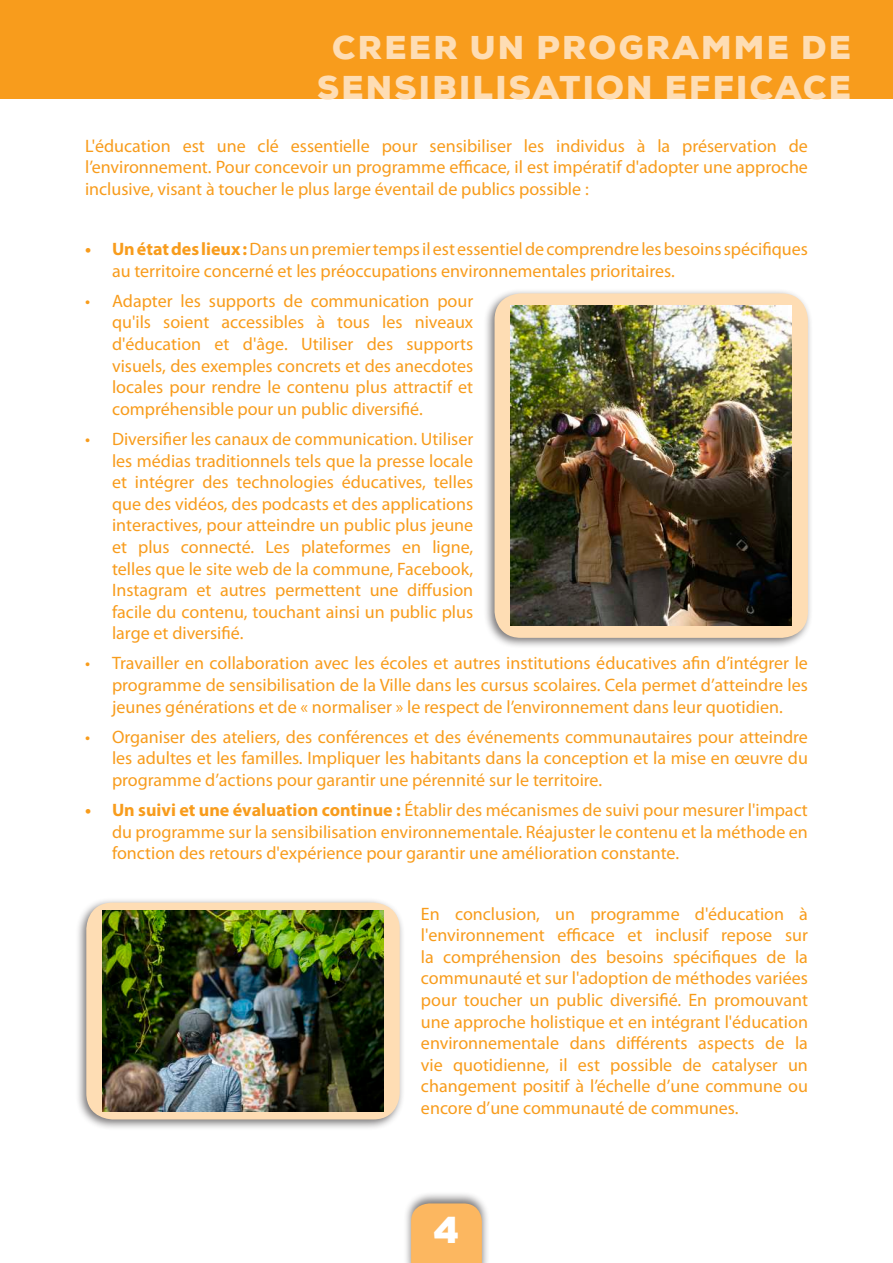
<style>
.page{position:relative;width:893px;height:1263px;background:#fff}
.page>*{position:absolute;margin:0;border:0;box-sizing:border-box;transform-origin:0 0}
.t1{font:900 37.5px "Nexa";color:#fff}
.t2{font:900 33px/39.6px "Nexa";letter-spacing:.07em;color:#feddb4;text-align:center}
.t3{font:18px/21.6px "Myriad Pro";color:#f89c1c;text-align:justify}
.s1{font-weight:700}
</style>
<div class="page">
<div style="left:403px;top:1191px;width:87px;height:72px;background:#231f20;opacity:.6"></div>
<div style="left:411px;top:1203px;width:71px;height:60px;background:#fcb760"></div>
<div style="left:0;top:0;width:893px;height:99px;background:#f89c1c"></div>
<div style="left:483px;top:288px;width:330px;height:361px;background:#231f20;opacity:.6"></div>
<div style="left:495px;top:293px;width:313px;height:345px;background:#feddb4;border-radius:26px"></div>
<img style="left:511px;top:305px;width:280px;height:320px">
<div style="left:75px;top:897px;width:330px;height:233px;background:#231f20;opacity:.6"></div>
<div style="left:86px;top:902px;width:314px;height:217px;background:#feddb4;border-radius:26px"></div>
<img style="left:103px;top:910px;width:280px;height:201px">
<h2 class="t2" style="left:317px;top:28px;width:535px">CREER UN PROGRAMME DE<br>SENSIBILISATION EFFICACE</h2>
<p class="t3" style="left:85px;top:135px;width:724px">L'éducation est une clé essentielle pour sensibiliser les individus à la préservation de l’environnement. Pour concevoir un programme efficace, il est impératif d'adopter une approche inclusive, visant à toucher le plus large éventail de publics possible :</p>
<p class="t3" style="left:112px;top:238px;width:697px;text-indent:-27px"><span class="s1">• Un état des lieux :</span> Dans un premier temps il est essentiel de comprendre les besoins spécifiques au territoire concerné et les préoccupations environnementales prioritaires.</p>
<p class="t3" style="left:112px;top:290px;width:363px;text-indent:-27px">• Adapter les supports de communication pour qu'ils soient accessibles à tous les niveaux d'éducation et d'âge. Utiliser des supports visuels, des exemples concrets et des anecdotes locales pour rendre le contenu plus attractif et compréhensible pour un public diversifié.</p>
<p class="t3" style="left:112px;top:428px;width:363px;text-indent:-27px">• Diversifier les canaux de communication. Utiliser les médias traditionnels tels que la presse locale et intégrer des technologies éducatives, telles que des vidéos, des podcasts et des applications interactives, pour atteindre un public plus jeune et plus connecté. Les plateformes en ligne, telles que le site web de la commune, Facebook, Instagram et autres permettent une diffusion facile du contenu, touchant ainsi un public plus large et diversifié.</p>
<p class="t3" style="left:112px;top:652px;width:697px;text-indent:-27px">• Travailler en collaboration avec les écoles et autres institutions éducatives afin d’intégrer le programme de sensibilisation de la Ville dans les cursus scolaires. Cela permet d’atteindre les jeunes générations et de « normaliser » le respect de l’environnement dans leur quotidien.</p>
<p class="t3" style="left:112px;top:726px;width:697px;text-indent:-27px">• Organiser des ateliers, des conférences et des événements communautaires pour atteindre les adultes et les familles. Impliquer les habitants dans la conception et la mise en œuvre du programme d’actions pour garantir une pérennité sur le territoire.</p>
<p class="t3" style="left:112px;top:799px;width:697px;text-indent:-27px"><span class="s1">• Un suivi et une évaluation continue :</span> Établir des mécanismes de suivi pour mesurer l'impact du programme sur la sensibilisation environnementale. Réajuster le contenu et la méthode en fonction des retours d'expérience pour garantir une amélioration constante.</p>
<p class="t3" style="left:421px;top:902px;width:388px">En conclusion, un programme d'éducation à l'environnement efficace et inclusif repose sur la compréhension des besoins spécifiques de la communauté et sur l'adoption de méthodes variées pour toucher un public diversifié. En promouvant une approche holistique et en intégrant l'éducation environnementale dans différents aspects de la vie quotidienne, il est possible de catalyser un changement positif à l’échelle d’une commune ou encore d’une communauté de communes.</p>
<h1 class="t1" style="left:434px;top:1206px;width:27px">4</h1>
</div>
